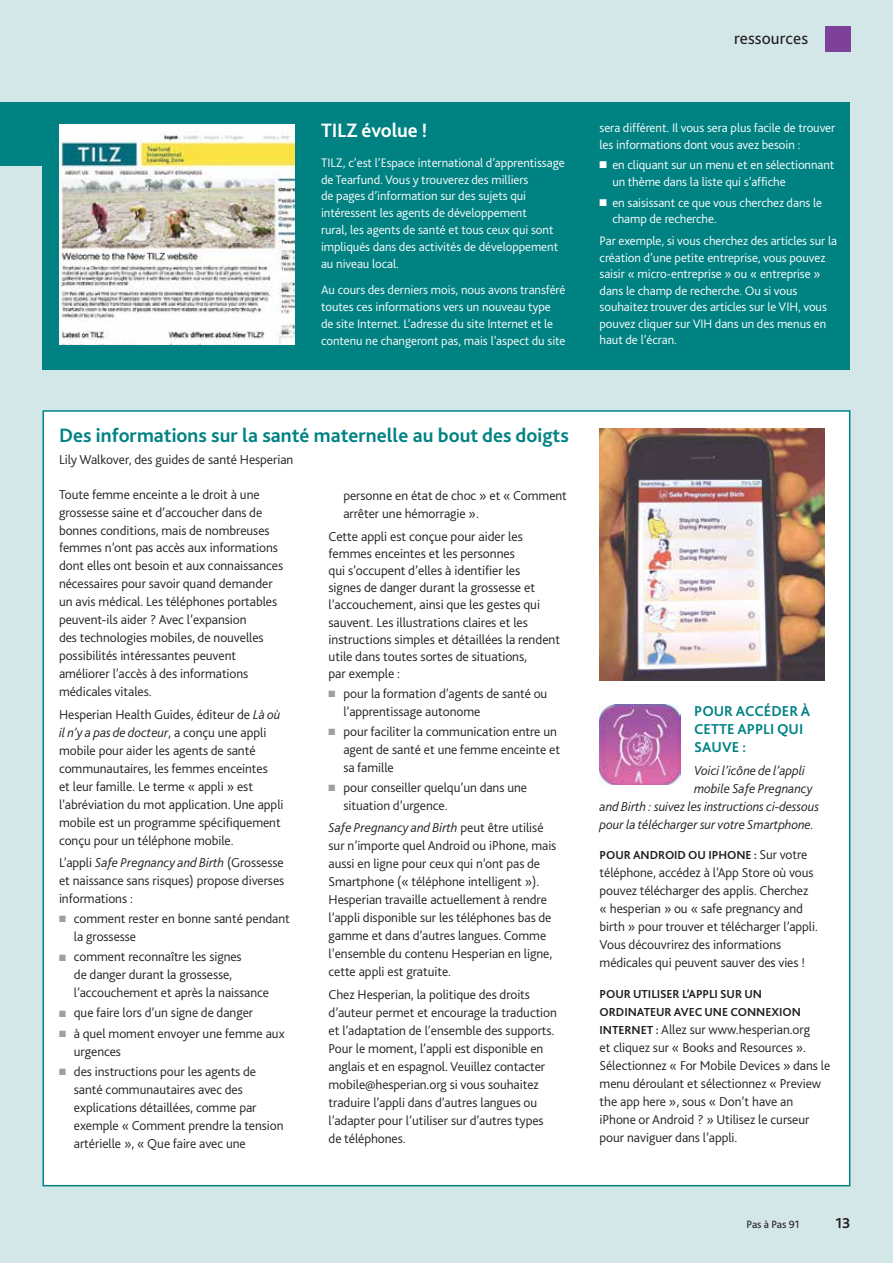
<style>
.page{position:relative;width:893px;height:1263px;background:#d4e7e8}
.page>*{position:absolute;margin:0;border:0;box-sizing:border-box;transform-origin:0 0}
.t1{font:700 20.25px "Bliss 2";color:#008283}
.t2{font:700 20.25px "Bliss 2";color:#fff}
.t3{font:17.25px "Bliss 2";letter-spacing:.005em;color:#231f20}
.t4{font:700 15px/18px "Bliss 2";color:#008283}
.t5{font:700 15px "Bliss 2";color:#231f20}
.t6{font:300 13.65px/17.1px "Bliss 2";letter-spacing:-.005em;color:#231f20}
.t7{font:300 13.5px/18px "Bliss 2";letter-spacing:-.005em;color:#231f20}
.t8{font:italic 300 13.5px "Bliss 2";letter-spacing:-.005em;color:#231f20}
.t9{font:300 12.9px/17px "Bliss 2";letter-spacing:-.005em;color:#fff}
.t10{font:700 12.15px/18px "Bliss 2";letter-spacing:-.005em;color:#231f20}
.t11{font:11.1px "Bliss 2";letter-spacing:-.005em;color:#231f20}
.s1{font-style:italic}
.s2{color:#9d9fa2}
.s3{font-weight:300;font-size:13.5px}
.s4{font-weight:700;font-size:12.15px}
</style>
<div class="page">
<div style="left:825px;top:26px;width:25px;height:25px;background:#7d4199"></div>
<div style="left:0;top:102px;width:843px;height:64px;background:#008283"></div>
<div style="left:43px;top:102px;width:807px;height:268px;background:#008283"></div>
<div style="left:43px;top:410px;width:807px;height:776px;background:#fff;border:2px solid #008283"></div>
<img style="left:600px;top:429px;width:225px;height:251px">
<img style="left:600px;top:704px;width:80px;height:81px">
<img style="left:59px;top:125px;width:236px;height:219px">
<h1 class="t2" style="left:321px;top:118px;width:108px">TILZ ÉVOLUE !</h1>
<p class="t9" style="left:321px;top:154px;width:245px">TILZ, c’est l’Espace international d’apprentissage de Tearfund. Vous y trouverez des milliers<br>de pages d’information sur des sujets qui intéressent les agents de développement<br>rural, les agents de santé et tous ceux qui sont impliqués dans des activités de développement au niveau local.</p>
<p class="t9" style="left:321px;top:281px;width:246px">Au cours des derniers mois, nous avons transféré toutes ces informations vers un nouveau type de site Internet. L’adresse du site Internet et le contenu ne changeront pas, mais l’aspect du site</p>
<p class="t3" style="left:734px;top:28px;width:75px">ressources</p>
<p class="t9" style="left:600px;top:119px;width:237px;line-height:16.5px">sera différent. Il vous sera plus facile de trouver les informations dont vous avez besoin :</p>
<p class="t9" style="left:612px;top:157px;width:224px;line-height:16.5px;text-indent:-13px">■ en cliquant sur un menu et en sélectionnant un thème dans la liste qui s’affiche</p>
<p class="t9" style="left:612px;top:194px;width:211px;line-height:16.5px;text-indent:-13px">■ en saisissant ce que vous cherchez dans le champ de recherche.</p>
<p class="t9" style="left:600px;top:232px;width:239px;line-height:16.5px">Par exemple, si vous cherchez des articles sur la création d’une petite entreprise, vous pouvez saisir « micro-entreprise » ou « entreprise » dans le champ de recherche. Ou si vous souhaitez trouver des articles sur le VIH, vous pouvez cliquer sur VIH dans un des menus en haut de l’écran.</p>
<h1 class="t1" style="left:59px;top:423px;width:511px">DES INFORMATIONS SUR LA SANTÉ MATERNELLE AU BOUT DES DOIGTS</h1>
<p class="t7" style="left:59px;top:450px;width:236px">Lily Walkover, des guides de santé Hesperian</p>
<p class="t7" style="left:59px;top:485px;width:226px">Toute femme enceinte a le droit à une grossesse saine et d’accoucher dans de bonnes conditions, mais de nombreuses femmes n’ont pas accès aux informations dont elles ont besoin et aux connaissances nécessaires pour savoir quand demander un avis médical. Les téléphones portables peuvent-ils aider ? Avec l’expansion<br>des technologies mobiles, de nouvelles possibilités intéressantes peuvent améliorer l’accès à des informations médicales vitales.</p>
<p class="t7" style="left:59px;top:705px;width:226px">Hesperian Health Guides, éditeur de <span class="s1">Là où il n’y a pas de docteur</span>, a conçu une appli mobile pour aider les agents de santé communautaires, les femmes enceintes<br>et leur famille. Le terme « appli » est l’abréviation du mot application. Une appli mobile est un programme spécifiquement conçu pour un téléphone mobile.</p>
<p class="t7" style="left:59px;top:853px;width:227px;text-align:justify">L’appli <span class="s1">Safe Pregnancy and Birth</span> (Grossesse et naissance sans risques) propose diverses informations :</p>
<p class="t7" style="left:74px;top:909px;width:217px;text-indent:-15px"><span class="s2">■</span> comment rester en bonne santé pendant la grossesse</p>
<p class="t7" style="left:74px;top:947px;width:197px;text-indent:-15px"><span class="s2">■</span> comment reconnaître les signes<br>de danger durant la grossesse, l’accouchement et après la naissance</p>
<p class="t7" style="left:59px;top:1004px;width:196px"><span class="s2">■</span> que faire lors d’un signe de danger</p>
<p class="t7" style="left:74px;top:1024px;width:212px;text-indent:-15px"><span class="s2">■</span> à quel moment envoyer une femme aux urgences</p>
<p class="t7" style="left:74px;top:1062px;width:211px;text-indent:-15px"><span class="s2">■</span> des instructions pour les agents de santé communautaires avec des explications détaillées, comme par exemple « Comment prendre la tension artérielle », « Que faire avec une</p>
<p class="t7" style="left:343px;top:486px;width:225px">personne en état de choc » et « Comment arrêter une hémorragie ».</p>
<p class="t6" style="left:329px;top:527px;width:233px">Cette appli est conçue pour aider les femmes enceintes et les personnes<br>qui s’occupent d’elles à identifier les<br>signes de danger durant la grossesse et l’accouchement, ainsi que les gestes qui sauvent. Les illustrations claires et les instructions simples et détaillées la rendent utile dans toutes sortes de situations,<br>par exemple :</p>
<p class="t7" style="left:343px;top:684px;width:206px;text-indent:-15px"><span class="s2">■</span> pour la formation d’agents de santé ou l’apprentissage autonome</p>
<p class="t7" style="left:343px;top:722px;width:218px;text-indent:-15px"><span class="s2">■</span> pour faciliter la communication entre un agent de santé et une femme enceinte et sa famille</p>
<p class="t7" style="left:343px;top:778px;width:185px;text-indent:-15px"><span class="s2">■</span> pour conseiller quelqu’un dans une situation d’urgence.</p>
<p class="t7" style="left:329px;top:819px;width:229px"><span class="s1">Safe Pregnancy and Birth</span> peut être utilisé sur n’importe quel Android ou iPhone, mais aussi en ligne pour ceux qui n’ont pas de Smartphone (« téléphone intelligent »).<br>Hesperian travaille actuellement à rendre l’appli disponible sur les téléphones bas de gamme et dans d’autres langues. Comme l’ensemble du contenu Hesperian en ligne, cette appli est gratuite.</p>
<p class="t7" style="left:329px;top:985px;width:230px">Chez Hesperian, la politique des droits d’auteur permet et encourage la traduction et l’adaptation de l’ensemble des supports.<br>Pour le moment, l’appli est disponible en anglais et en espagnol. Veuillez contacter mobile@hesperian.org si vous souhaitez traduire l’appli dans d’autres langues ou l’adapter pour l’utiliser sur d’autres types de téléphones.</p>
<p class="t4" style="left:694px;top:702px;width:118px">POUR ACCÉDER À<br>CETTE APPLI QUI<br>SAUVE :</p>
<p class="t8" style="left:694px;top:762px;width:112px">Voici l’icône de l’appli</p>
<p class="t8" style="left:694px;top:780px;width:120px">mobile Safe Pregnancy</p>
<p class="t8" style="left:600px;top:798px;width:221px">and Birth : suivez les instructions ci-dessous</p>
<p class="t8" style="left:600px;top:816px;width:216px">pour la télécharger sur votre Smartphone.</p>
<p class="t10" style="left:600px;top:846px;width:209px">POUR ANDROID OU I PHONE : <span class="s3">Sur votre</span></p>
<p class="t7" style="left:600px;top:863px;width:220px">téléphone, accédez à l’App Store où vous pouvez télécharger des applis. Cherchez « hesperian » ou « safe pregnancy and birth » pour trouver et télécharger l’appli.<br>Vous découvrirez des informations médicales qui peuvent sauver des vies !</p>
<p class="t10" style="left:600px;top:985px;width:203px">POUR UTI LISER L’APPLI SUR UN<br>ORDINATEUR AVEC UNE CONNEXION</p>
<p class="t7" style="left:600px;top:1020px;width:232px"><span class="s4">INTERNET :</span> Allez sur www.hesperian.org<br>et cliquez sur « Books and Resources ».<br>Sélectionnez « For Mobile Devices » dans le menu déroulant et sélectionnez « Preview the app here », sous « Don’t have an iPhone or Android ? » Utilisez le curseur pour naviguer dans l’appli.</p>
<p class="t11" style="left:746px;top:1217px;width:54px">Pas à Pas 91</p>
<p class="t5" style="left:835px;top:1213px;width:16px">13</p>
</div>
